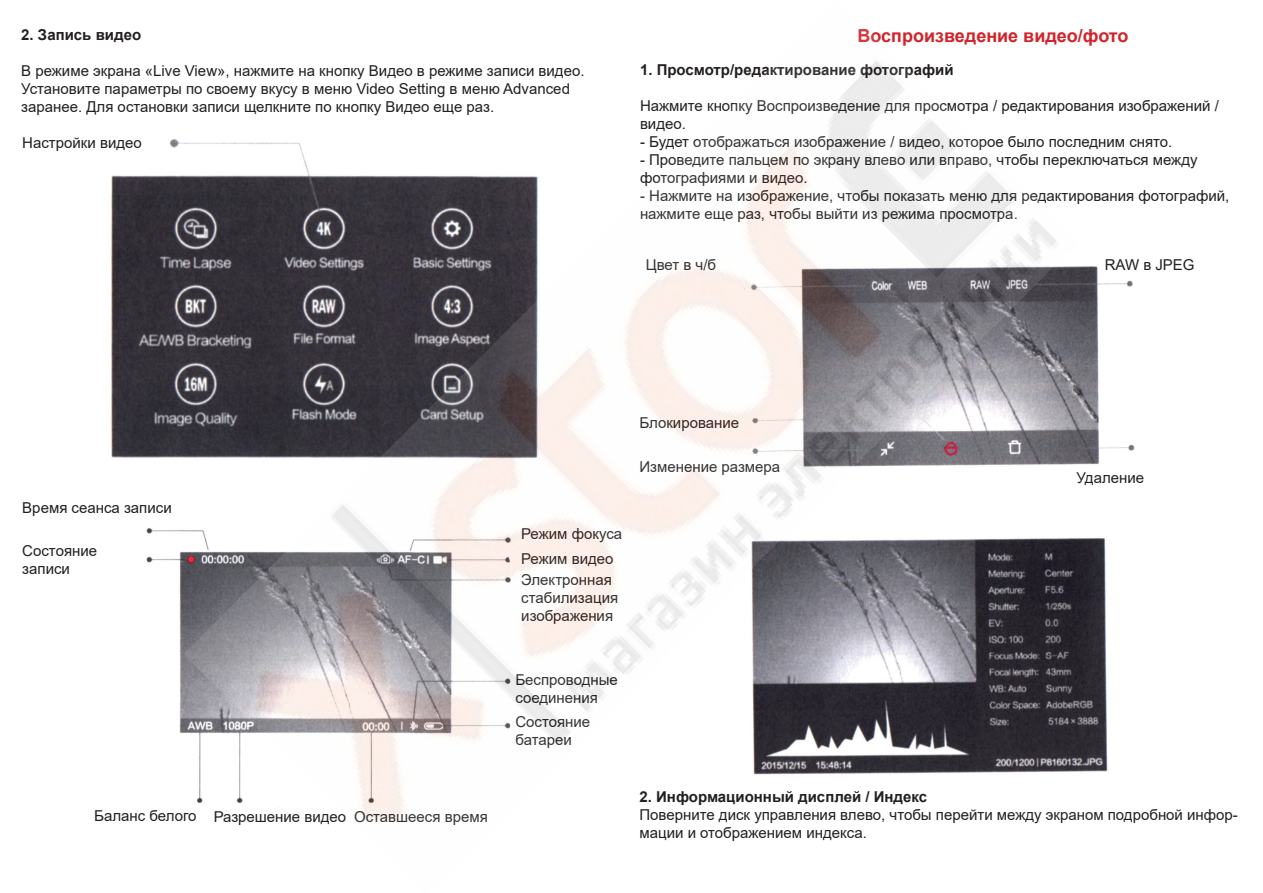
<style>
.page{position:relative;width:1263px;height:893px;background:#fff}
.page>*{position:absolute;margin:0;border:0;box-sizing:border-box;transform-origin:0 0}
.t1{font:700 18px "Arial";color:#d1232a}
.t2{font:15px/18px "Arial";color:#231f20}
.t3{font:700 15px "Arial";color:#231f20}
</style>
<div class="page">
<img style="left:111px;top:139px;width:74px;height:319px">
<img style="left:146px;top:528px;width:39px;height:205px">
<img style="left:1078px;top:266px;width:61px;height:199px">
<img style="left:1078px;top:538px;width:30px;height:234px">
<img style="left:185px;top:61px;width:893px;height:760px">
<p class="t3" style="left:21px;top:24px;width:121px">2. Запись видео</p>
<p class="t2" style="left:21px;top:62px;width:565px">В режиме экрана «Live View», нажмите на кнопку Видео в режиме записи видео.<br>Установите параметры по своему вкусу в меню Video Setting в меню Advanced заранее. Для остановки записи щелкните по кнопку Видео еще раз.</p>
<p class="t2" style="left:22px;top:134px;width:121px">Настройки видео</p>
<p class="t1" style="left:857px;top:23px;width:273px">Воспроизведение видео/фото</p>
<p class="t3" style="left:640px;top:60px;width:315px">1. Просмотр/редактирование фотографий</p>
<p class="t2" style="left:640px;top:97px;width:580px">Нажмите кнопку Воспроизведение для просмотра / редактирования изображений / видео.</p>
<p class="t2" style="left:640px;top:133px;width:534px">- Будет отображаться изображение / видео, которое было последним снято.</p>
<p class="t2" style="left:640px;top:151px;width:559px">- Проведите пальцем по экрану влево или вправо, чтобы переключаться между фотографиями и видео.</p>
<p class="t2" style="left:640px;top:187px;width:591px">- Нажмите на изображение, чтобы показать меню для редактирования фотографий, нажмите еще раз, чтобы выйти из режима просмотра.</p>
<p class="t2" style="left:646px;top:256px;width:72px">Цвет в ч/б</p>
<p class="t2" style="left:1105px;top:256px;width:91px">RAW в JPEG</p>
<p class="t2" style="left:22px;top:498px;width:151px">Время сеанса записи</p>
<p class="t2" style="left:22px;top:542px;width:76px">Состояние записи</p>
<p class="t2" style="left:94px;top:807px;width:395px">Баланс белого Разрешение видео Оставшееся время</p>
<p class="t2" style="left:639px;top:413px;width:101px">Блокирование</p>
<p class="t2" style="left:639px;top:458px;width:142px">Изменение размера</p>
<p class="t2" style="left:521px;top:521px;width:102px;line-height:25.5px">Режим фокуса<br>Режим видео</p>
<p class="t2" style="left:521px;top:571px;width:98px">Электронная стабилизация изображения</p>
<p class="t2" style="left:1076px;top:469px;width:69px">Удаление</p>
<p class="t2" style="left:515px;top:670px;width:104px">Беспроводные соединения</p>
<p class="t2" style="left:515px;top:713px;width:76px">Состояние батареи</p>
<p class="t3" style="left:639px;top:786px;width:289px">2. Информационный дисплей / Индекс</p>
<p class="t2" style="left:639px;top:805px;width:600px">Поверните диск управления влево, чтобы перейти между экраном подробной инфор&shy;мации и отображением индекса.</p>
</div>
